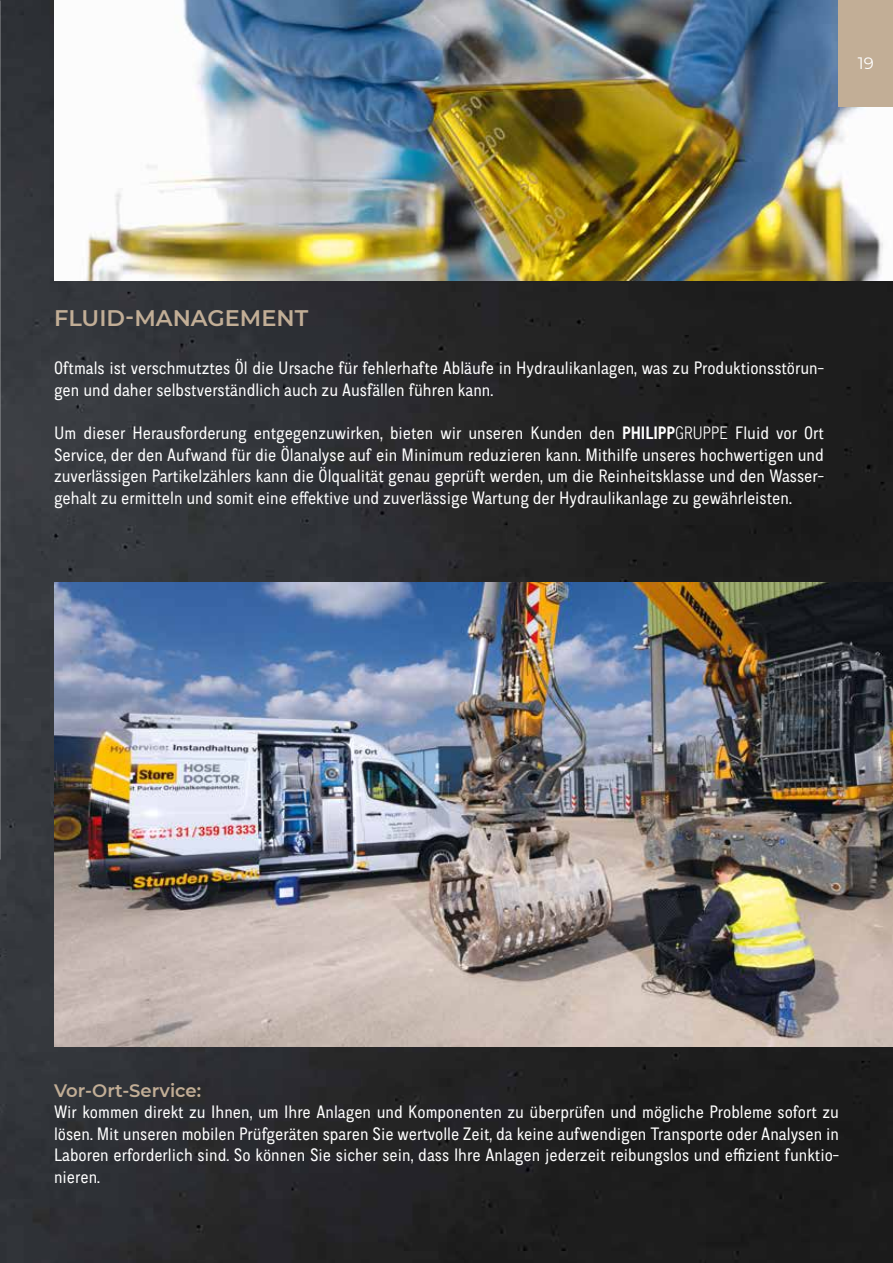
<style>
.page{position:relative;width:893px;height:1263px;background:#fff}
.page>*{position:absolute;margin:0;border:0;box-sizing:border-box;transform-origin:0 0}
.t1{font:600 22.5px "Montserrat";color:#c2ae96}
.t2{font:18px/21.6px "CA Normal";color:#fff;text-align:justify}
.t3{font:600 18px "Montserrat";color:#c2ae96}
.t4{font:16.5px "Montserrat";color:#fff}
.s1{font-weight:700}
.s2{font-weight:300}
</style>
<div class="page">
<img style="left:0;top:0;width:893px;height:1263px">
<img style="left:54px;top:0;width:839px;height:280px">
<img style="left:54px;top:583px;width:839px;height:463px">
<div style="left:839px;top:0;width:54px;height:106px;background:#c2ae96"></div>
<p class="t4" style="left:858px;top:51px;width:18px">19</p>
<p class="t1" style="left:54px;top:302px;width:256px">FLUID-MANAGEMENT</p>
<p class="t2" style="left:54px;top:357px;width:771px">Oftmals ist verschmutztes Öl die Ursache für fehlerhafte Abläufe in Hydraulikanlagen, was zu Produktionsstörun&shy;gen und daher selbstverständlich auch zu Ausfällen führen kann.</p>
<p class="t2" style="left:54px;top:422px;width:771px">Um dieser Herausforderung entgegenzuwirken, bieten wir unseren Kunden den <span class="s1">PHILIPP</span><span class="s2">GRUPPE</span> Fluid vor Ort Service, der den Aufwand für die Ölanalyse auf ein Minimum reduzieren kann. Mithilfe unseres hochwertigen und zuverlässigen Partikelzählers kann die Ölqualität genau geprüft werden, um die Reinheitsklasse und den Wasser&shy;gehalt zu ermitteln und somit eine effektive und zuverlässige Wartung der Hydraulikanlage zu gewährleisten.</p>
<p class="t3" style="left:54px;top:1077px;width:149px">Vor-Ort-Service:</p>
<p class="t2" style="left:54px;top:1100px;width:787px">Wir kommen direkt zu Ihnen, um Ihre Anlagen und Komponenten zu überprüfen und mögliche Probleme sofort zu lösen. Mit unseren mobilen Prüfgeräten sparen Sie wertvolle Zeit, da keine aufwendigen Transporte oder Analysen in Laboren erforderlich sind. So können Sie sicher sein, dass Ihre Anlagen jederzeit reibungslos und effizient funktio&shy;nieren.</p>
</div>
